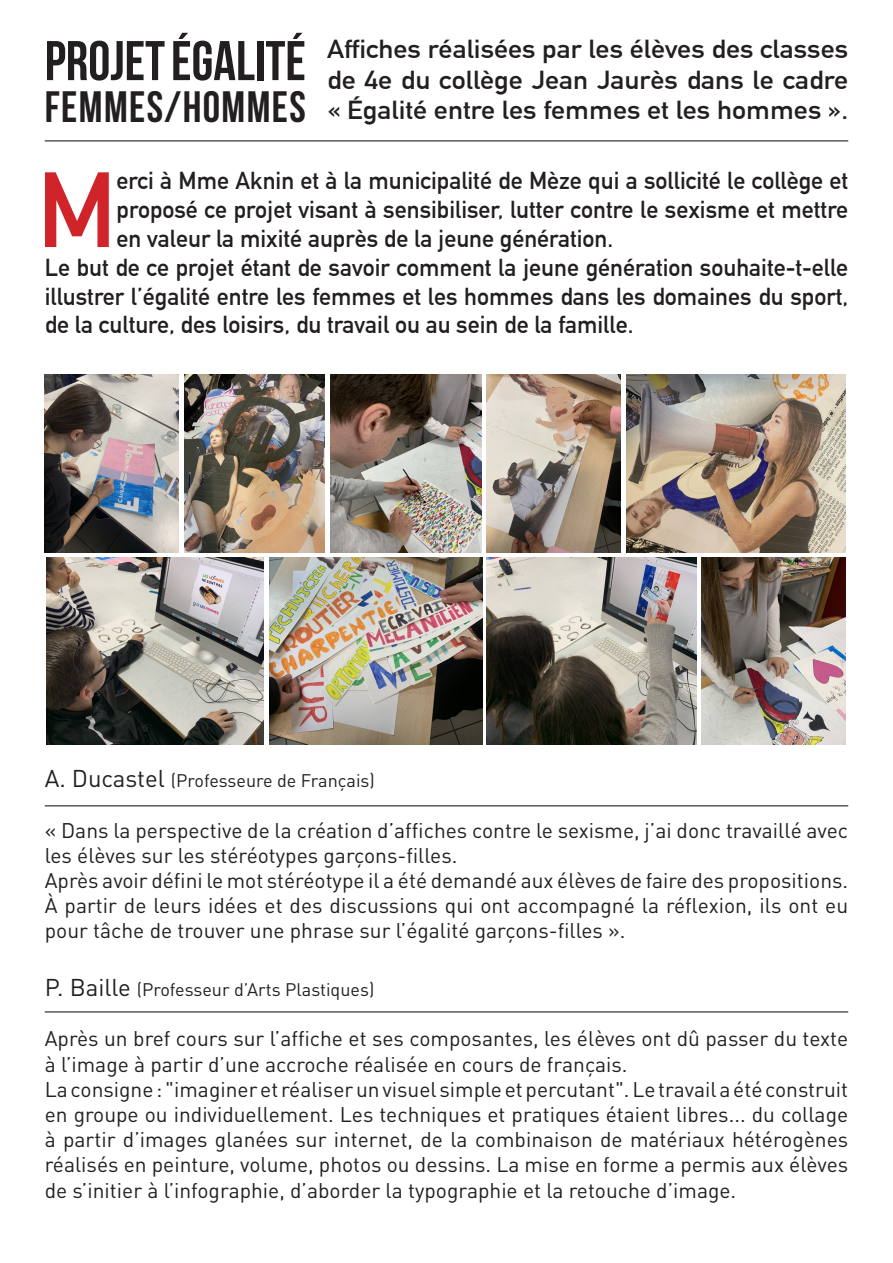
<style>
.page{position:relative;width:893px;height:1263px;background:#fff}
.page>*{position:absolute;margin:0;border:0;box-sizing:border-box;transform-origin:0 0}
.t1{font:700 104.85px "DIN Alternate";color:#d1232a}
.t2{font:55.8px "Bebas Neue";color:#231f20}
.t3{font:43.95px "Bebas Neue";letter-spacing:.03em;color:#231f20}
.t4{font:700 25.5px/30.6px "DIN Alternate";color:#231f20;text-align:justify;scale:1.1 1}
.t5{font:700 24px "DIN Alternate";color:#231f20}
.t6{font:21px/25.2px "DIN";color:#231f20}
.t7{font:18px "DIN";color:#231f20}
.s1{font-size:24px}
</style>
<div class="page">
<img style="left:47px;top:557px;width:217px;height:188px">
<img style="left:330px;top:374px;width:151px;height:178px">
<hr style="left:45px;top:805px;width:803px;height:1px;background:#231f20">
<hr style="left:45px;top:1011px;width:803px;height:1px;background:#231f20">
<hr style="left:45px;top:140px;width:803px;height:1px;background:#231f20">
<img style="left:45px;top:374px;width:133px;height:178px">
<img style="left:487px;top:374px;width:134px;height:178px">
<img style="left:269px;top:557px;width:213px;height:188px">
<img style="left:184px;top:374px;width:141px;height:178px">
<img style="left:626px;top:374px;width:219px;height:178px">
<img style="left:487px;top:557px;width:209px;height:188px">
<img style="left:701px;top:557px;width:144px;height:188px">
<h2 class="t2" style="left:45px;top:30px;width:263px">PROJET ÉGALITÉ</h2>
<h3 class="t3" style="left:45px;top:82px;width:263px">FEMMES/HOMMES</h3>
<p class="t4" style="left:327px;top:32px;width:475px">Affiches réalisées par les élèves des classes de 4e du collège Jean Jaurès dans le cadre « Égalité entre les femmes et les hommes ».</p>
<h1 class="t1" style="left:37px;top:130px;width:81px">M</h1>
<p class="t5" style="left:117px;top:163px;width:733px">erci à Mme Aknin et à la municipalité de Mèze qui a sollicité le collège et</p>
<p class="t5" style="left:117px;top:191px;width:733px">proposé ce projet visant à sensibiliser, lutter contre le sexisme et mettre</p>
<p class="t5" style="left:117px;top:220px;width:498px">en valeur la mixité auprès de la jeune génération.</p>
<p class="t5" style="left:45px;top:249px;width:805px">Le but de ce projet étant de savoir comment la jeune génération souhaite-t-elle</p>
<p class="t5" style="left:45px;top:278px;width:805px">illustrer l’égalité entre les femmes et les hommes dans les domaines du sport,</p>
<p class="t5" style="left:45px;top:307px;width:590px">de la culture, des loisirs, du travail ou au sein de la famille.</p>
<p class="t7" style="left:45px;top:769px;width:332px"><span class="s1">A. Ducastel</span> (Professeure de Français)</p>
<p class="t6" style="left:45px;top:817px;width:805px">« Dans la perspective de la création d’affiches contre le sexisme, j’ai donc travaillé avec les élèves sur les stéréotypes garçons-filles.<br>Après avoir défini le mot stéréotype il a été demandé aux élèves de faire des propositions.<br>À partir de leurs idées et des discussions qui ont accompagné la réflexion, ils ont eu pour tâche de trouver une phrase sur l’égalité garçons-filles ».</p>
<p class="t7" style="left:45px;top:978px;width:331px"><span class="s1">P. Baille</span> (Professeur d’Arts Plastiques)</p>
<p class="t6" style="left:45px;top:1026px;width:805px">Après un bref cours sur l’affiche et ses composantes, les élèves ont dû passer du texte à l’image à partir d’une accroche réalisée en cours de français.<br>La consigne : "imaginer et réaliser un visuel simple et percutant". Le travail a été construit en groupe ou individuellement. Les techniques et pratiques étaient libres... du collage à partir d’images glanées sur internet, de la combinaison de matériaux hétérogènes réalisés en peinture, volume, photos ou dessins. La mise en forme a permis aux élèves de s’initier à l’infographie, d’aborder la typographie et la retouche d’image.</p>
</div>
